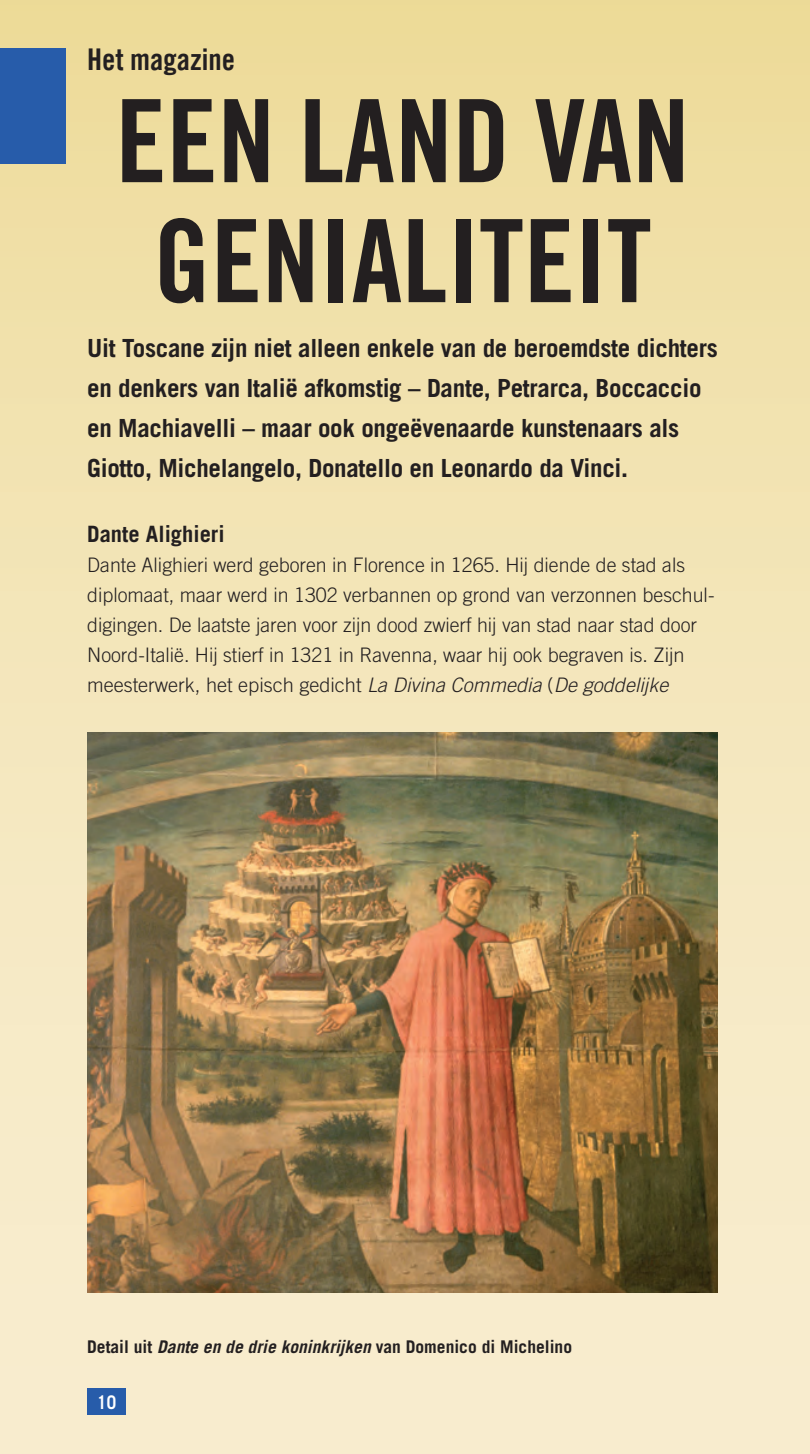
<style>
.page{position:relative;width:810px;height:1454px;background:#fff}
.page>*{position:absolute;margin:0;border:0;box-sizing:border-box;transform-origin:0 0}
.t1{font:115px/120px "Trade Gothic LT Com Bd Cn 20";color:#231f20;text-align:center}
.t2{font:30px "Trade Gothic LT Com Bd Cn 20";color:#231f20}
.t3{font:700 25px/40px "Trade Gothic LT Com";letter-spacing:-.01em;color:#231f20}
.t4{font:700 22.5px "Trade Gothic LT Com";color:#231f20}
.t5{font:300 20px/30px "Trade Gothic LT Com";color:#231f20}
.t6{font:700 18.75px "Trade Gothic LT Com";color:#fff;scale:.9 1}
.t7{font:700 17.5px "Trade Gothic LT Com";color:#231f20}
.s1{font-style:italic}
</style>
<div class="page">
<div style="left:0;top:0;width:810px;height:1454px;background:linear-gradient(to bottom,#eedd9e,#f9eed5)"></div>
<div style="left:87px;top:1388px;width:39px;height:27px;background:#275caa"></div>
<div style="left:0;top:48px;width:66px;height:116px;background:#275caa"></div>
<img style="left:87px;top:732px;width:631px;height:560px">
<svg style="left:0;top:0;width:4px;height:4px"></svg>
<h2 class="t2" style="left:87px;top:41px;width:149px">Het magazine</h2>
<h1 class="t1" style="left:115px;top:80px;width:576px">EEN LAND VAN<br>GENIALITEIT</h1>
<p class="t3" style="left:87px;top:327px;width:632px">Uit Toscane zijn niet alleen enkele van de beroemdste dichters en denkers van Italië afkomstig – Dante, Petrarca, Boccaccio en Machiavelli – maar ook ongeëvenaarde kunstenaars als Giotto, Michelangelo, Donatello en Leonardo da Vinci.</p>
<p class="t4" style="left:87px;top:520px;width:139px">Dante Alighieri</p>
<p class="t5" style="left:87px;top:550px;width:629px">Dante Alighieri werd geboren in Florence in 1265. Hij diende de stad als diplomaat, maar werd in 1302 verbannen op grond van verzonnen beschul&shy;digingen. De laatste jaren voor zijn dood zwierf hij van stad naar stad door Noord-Italië. Hij stierf in 1321 in Ravenna, waar hij ook begraven is. Zijn meesterwerk, het episch gedicht <span class="s1">La Divina Commedia</span> (<span class="s1">De goddelijke</span></p>
<p class="t7" style="left:87px;top:1335px;width:486px">Detail uit <span class="s1">Dante en de drie koninkrijken</span> van Domenico di Michelino</p>
<p class="t6" style="left:97px;top:1390px;width:22px">10</p>
</div>
